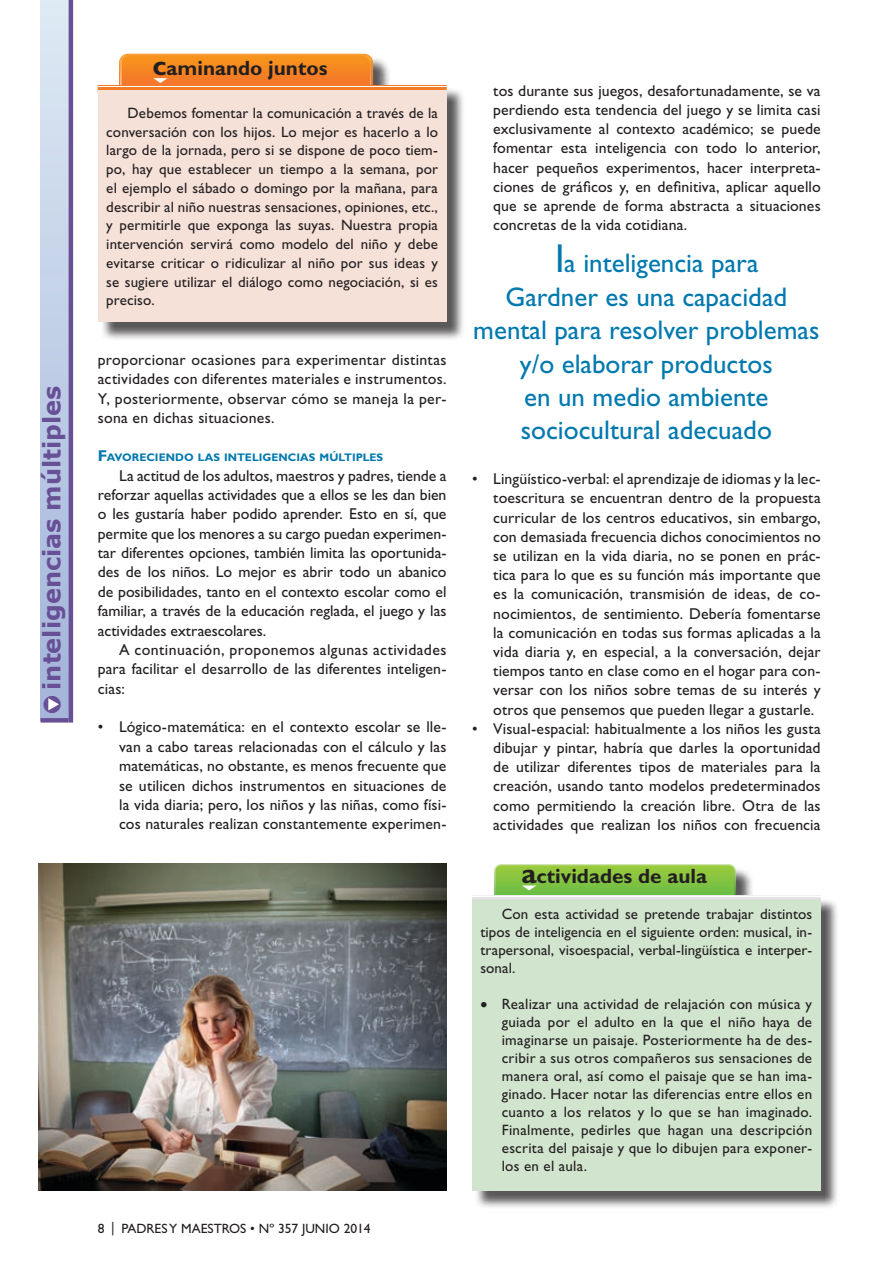
<style>
.page{position:relative;width:893px;height:1263px;background:#fff}
.page>*{position:absolute;margin:0;border:0;box-sizing:border-box;transform-origin:0 0}
.t1{font:27px "Gill Sans Std";color:#0079af}
.t2{font:700 24px "Verdana";color:#685096}
.t3{font:700 20.7px "Gill Sans Std";color:#231f20}
.t4{font:15.75px/19.2px "Gill Sans Std";letter-spacing:.005em;color:#231f20;text-align:justify}
.t5{font:15px/18px "Gill Sans Std";letter-spacing:.01em;color:#231f20;text-align:justify}
.t6{font:13.5px "Gill Sans Std";color:#231f20}
.t7{font:700 10.95px "Gill Sans Std";letter-spacing:.005em;color:#0079af}
.s1{color:#fff}
.s2{font-size:28.5px}
.s3{font-size:15.75px}
.s4{font-size:40.5px}
</style>
<div class="page">
<div style="left:41px;top:0;width:30px;height:720px;background:linear-gradient(to bottom,#dde9f3,#a3b3da)"></div>
<hr style="left:41px;top:718px;width:28px;height:4px;background:#685096">
<hr style="left:69px;top:0;width:4px;height:722px;background:#685096">
<div style="left:100px;top:56px;width:365px;height:285px;background:#231f20;opacity:.75"></div>
<svg style="left:98px;top:54px;width:348px;height:37px"></svg>
<hr style="left:98px;top:86px;width:348px;height:1px;background:#fff">
<div style="left:98px;top:91px;width:348px;height:231px;background:#f6e1d9"></div>
<div style="left:474px;top:866px;width:365px;height:343px;background:#231f20;opacity:.75"></div>
<img style="left:498px;top:864px;width:234px;height:1px">
<svg style="left:472px;top:865px;width:349px;height:35px"></svg>
<hr style="left:472px;top:896px;width:349px;height:1px;background:#fff">
<div style="left:472px;top:900px;width:349px;height:291px;background:#d1e4ce"></div>
<img style="left:38px;top:863px;width:408px;height:328px">
<h2 class="t2" style="left:35px;top:714px;width:330px;rotate:-90deg"><span class="s1">▼</span>● inteligencias múltiples</h2>
<h3 class="t3" style="left:152px;top:56px;width:177px"><span class="s2">c</span>aminando juntos</h3>
<p class="t5" style="left:106px;top:103px;width:333px;line-height:18.8px;text-indent:21px">Debemos fomentar la comunicación a través de la conversación con los hijos. Lo mejor es hacerlo a lo largo de la jornada, pero si se dispone de poco tiem&shy;po, hay que establecer un tiempo a la semana, por el ejemplo el sábado o domingo por la mañana, para describir al niño nuestras sensaciones, opiniones, etc., y permitirle que exponga las suyas. Nuestra propia intervención servirá como modelo del niño y debe evitarse criticar o ridiculizar al niño por sus ideas y se sugiere utilizar el diálogo como negociación, si es preciso.</p>
<p class="t4" style="left:98px;top:350px;width:350px">proporcionar ocasiones para experimentar distintas actividades con diferentes materiales e instrumentos.<br>Y, posteriormente, observar cómo se maneja la per&shy;sona en dichas situaciones.</p>
<p class="t7" style="left:98px;top:451px;width:287px"><span class="s3">F</span>AVORECIENDO LAS INTELIGENCIAS MÚLTIPLES</p>
<p class="t4" style="left:98px;top:466px;width:350px;text-indent:21px">La actitud de los adultos, maestros y padres, tiende a reforzar aquellas actividades que a ellos se les dan bien o les gustaría haber podido aprender. Esto en sí, que permite que los menores a su cargo puedan experimen&shy;tar diferentes opciones, también limita las oportunida&shy;des de los niños. Lo mejor es abrir todo un abanico de posibilidades, tanto en el contexto escolar como el familiar, a través de la educación reglada, el juego y las actividades extraescolares.</p>
<p class="t4" style="left:98px;top:640px;width:350px;text-indent:21px">A continuación, proponemos algunas actividades para facilitar el desarrollo de las diferentes inteligen&shy;cias:</p>
<p class="t4" style="left:119px;top:717px;width:329px;text-indent:-21px">• Lógico-matemática: en el contexto escolar se lle&shy;van a cabo tareas relacionadas con el cálculo y las matemáticas, no obstante, es menos frecuente que se utilicen dichos instrumentos en situaciones de la vida diaria; pero, los niños y las niñas, como físi&shy;cos naturales realizan constantemente experimen-</p>
<p class="t6" style="left:98px;top:1221px;width:274px">8 | PADRES Y MAESTROS • Nº 357 JUNIO 2014</p>
<p class="t4" style="left:493px;top:81px;width:329px">tos durante sus juegos, desafortunadamente, se va perdiendo esta tendencia del juego y se limita casi exclusivamente al contexto académico; se puede fomentar esta inteligencia con todo lo anterior, hacer pequeños experimentos, hacer interpreta&shy;ciones de gráficos y, en definitiva, aplicar aquello que se aprende de forma abstracta a situaciones concretas de la vida cotidiana.</p>
<h1 class="t1" style="left:555px;top:248px;width:205px"><span class="s4">l</span>a inteligencia para</h1>
<h1 class="t1" style="left:505px;top:281px;width:283px">Gardner es una capacidad</h1>
<h1 class="t1" style="left:473px;top:314px;width:348px">mental para resolver problemas</h1>
<h1 class="t1" style="left:520px;top:348px;width:254px">y/o elaborar productos</h1>
<h1 class="t1" style="left:524px;top:381px;width:246px">en un medio ambiente</h1>
<h1 class="t1" style="left:521px;top:415px;width:253px">sociocultural adecuado</h1>
<p class="t4" style="left:493px;top:469px;width:329px;text-indent:-21px">• Lingüístico-verbal: el aprendizaje de idiomas y la lec&shy;toescritura se encuentran dentro de la propuesta curricular de los centros educativos, sin embargo, con demasiada frecuencia dichos conocimientos no se utilizan en la vida diaria, no se ponen en prác&shy;tica para lo que es su función más importante que es la comunicación, transmisión de ideas, de co&shy;nocimientos, de sentimiento. Debería fomentarse la comunicación en todas sus formas aplicadas a la vida diaria y, en especial, a la conversación, dejar tiempos tanto en clase como en el hogar para con&shy;versar con los niños sobre temas de su interés y otros que pensemos que pueden llegar a gustarle.</p>
<p class="t4" style="left:493px;top:719px;width:329px;text-indent:-21px">• Visual-espacial: habitualmente a los niños les gusta dibujar y pintar, habría que darles la oportunidad de utilizar diferentes tipos de materiales para la creación, usando tanto modelos predeterminados como permitiendo la creación libre. Otra de las actividades que realizan los niños con frecuencia</p>
<h3 class="t3" style="left:521px;top:864px;width:187px"><span class="s2">a</span>ctividades de aula</h3>
<p class="t5" style="left:480px;top:905px;width:333px;text-indent:21px">Con esta actividad se pretende trabajar distintos tipos de inteligencia en el siguiente orden: musical, in&shy;trapersonal, visoespacial, verbal-lingüística e interper&shy;sonal.</p>
<p class="t5" style="left:502px;top:995px;width:312px;text-indent:-21px">• Realizar una actividad de relajación con música y guiada por el adulto en la que el niño haya de imaginarse un paisaje. Posteriormente ha de des&shy;cribir a sus otros compañeros sus sensaciones de manera oral, así como el paisaje que se han ima&shy;ginado. Hacer notar las diferencias entre ellos en cuanto a los relatos y lo que se han imaginado.<br>Finalmente, pedirles que hagan una descripción escrita del paisaje y que lo dibujen para exponer&shy;los en el aula.</p>
</div>
